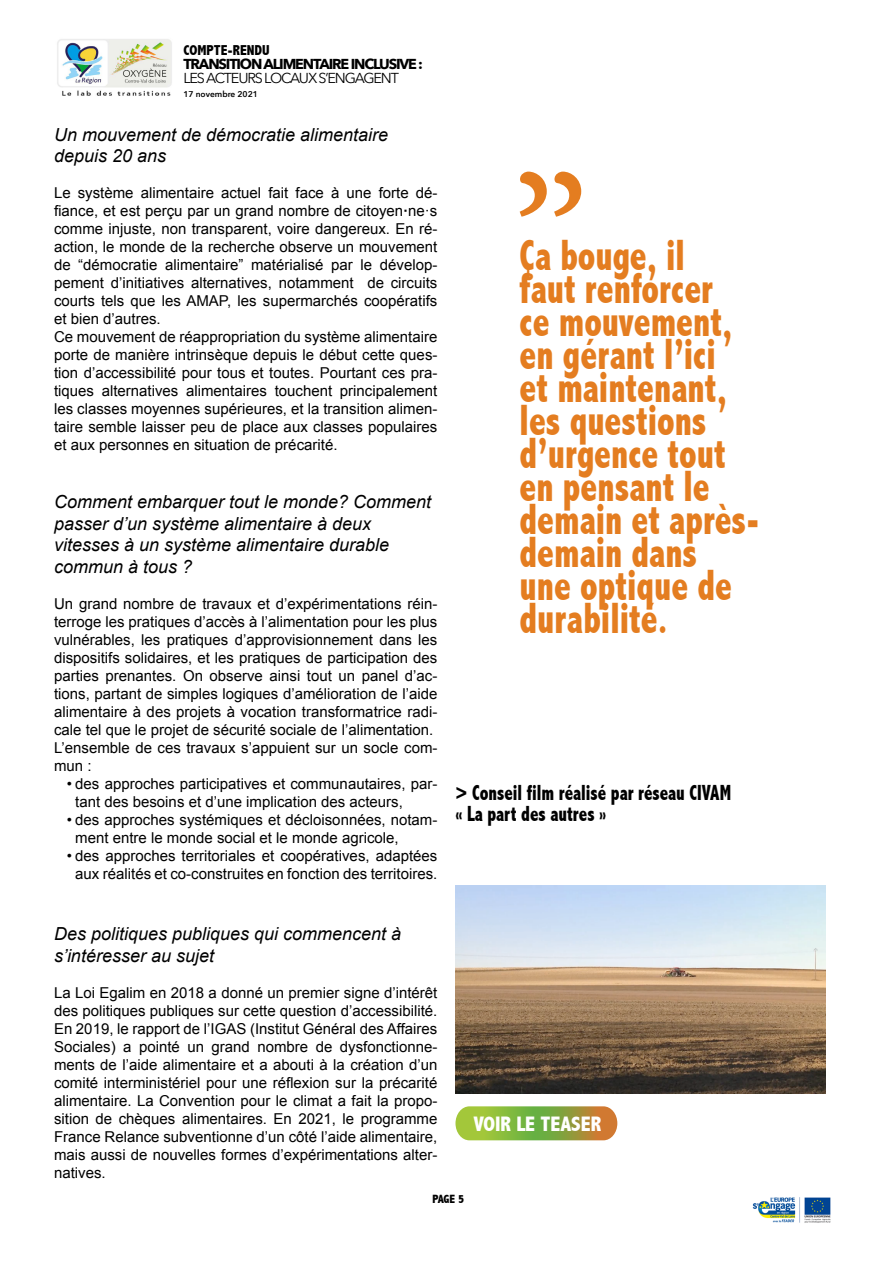
<style>
.page{position:relative;width:893px;height:1263px;background:#fff}
.page>*{position:absolute;margin:0;border:0;box-sizing:border-box;transform-origin:0 0}
.t1{font:800 condensed 43.95px/33px "Abadi";color:#e47d20;scale:.82 1}
.t2{font:800 condensed 21.9px/21px "Abadi";color:#000;scale:.82 1}
.t3{font:800 condensed 21px "Abadi";color:#fff}
.t4{font:italic 18px/21.6px "Arial";color:#000}
.t5{font:15px/18px "Arial";color:#000}
.t6{font:700 14.4px "Avenir Next";letter-spacing:-.08em;color:#000}
.t7{font:14.4px "Avenir Next";letter-spacing:-.08em;color:#000}
.t8{font:800 condensed 14.4px "Abadi";color:#000}
.t9{font:800 condensed 12px "Abadi";color:#000}
.t10{font:600 8.4px "Avenir Next";color:#000}
.s1{font-weight:700}
</style>
<div class="page">
<img style="left:752px;top:1197px;width:79px;height:26px">
<img style="left:57px;top:39px;width:115px;height:57px">
<svg style="left:520px;top:172px;width:61px;height:45px"></svg>
<img style="left:455px;top:885px;width:371px;height:208px">
<svg style="left:455px;top:1106px;width:162px;height:34px;background:#99ad44"></svg>
<p class="t8" style="left:183px;top:42px;width:88px">COMPTE-RENDU</p>
<p class="t10" style="left:183px;top:89px;width:76px">17 novembre 2021</p>
<p class="t4" style="left:54px;top:124px;width:336px">Un mouvement de démocratie alimentaire depuis 20 ans</p>
<p class="t5" style="left:54px;top:184px;width:385px">Le système alimentaire actuel fait face à une forte dé&shy;fiance, et est perçu par un grand nombre de citoyen<span class="s1">·</span>ne·s comme injuste, non transparent, voire dangereux. En ré&shy;action, le monde de la recherche observe un mouvement de “démocratie alimentaire” matérialisé par le dévelop&shy;pement d’initiatives alternatives, notamment de circuits courts tels que les AMAP, les supermarchés coopératifs et bien d’autres.<br>Ce mouvement de réappropriation du système alimentaire porte de manière intrinsèque depuis le début cette ques&shy;tion d’accessibilité pour tous et toutes. Pourtant ces pra&shy;tiques alternatives alimentaires touchent principalement les classes moyennes supérieures, et la transition alimen&shy;taire semble laisser peu de place aux classes populaires et aux personnes en situation de précarité.</p>
<p class="t6" style="left:183px;top:55px;width:241px">TRANSITION ALIMENTAIRE INCLUSIVE :</p>
<p class="t7" style="left:183px;top:69px;width:217px">LES ACTEURS LOCAUX S’ENGAGENT</p>
<p class="t4" style="left:54px;top:491px;width:379px">Comment embarquer tout le monde? Comment passer d’un système alimentaire à deux vitesses à un système alimentaire durable commun à tous ?</p>
<p class="t5" style="left:54px;top:594px;width:385px">Un grand nombre de travaux et d’expérimentations réin&shy;terroge les pratiques d’accès à l’alimentation pour les plus vulnérables, les pratiques d’approvisionnement dans les dispositifs solidaires, et les pratiques de participation des parties prenantes. On observe ainsi tout un panel d’ac&shy;tions, partant de simples logiques d’amélioration de l’aide alimentaire à des projets à vocation transformatrice radi&shy;cale tel que le projet de sécurité sociale de l’alimentation.<br>L’ensemble de ces travaux s’appuient sur un socle com&shy;mun :</p>
<p class="t5" style="left:75px;top:774px;width:364px;text-indent:-9px">• des approches participatives et communautaires, par&shy;tant des besoins et d’une implication des acteurs,</p>
<p class="t5" style="left:75px;top:810px;width:364px;text-indent:-9px">• des approches systémiques et décloisonnées, notam&shy;ment entre le monde social et le monde agricole,</p>
<p class="t5" style="left:67px;top:846px;width:372px;text-align:center">• des approches territoriales et coopératives, adaptées aux réalités et co-construites en fonction des territoires.</p>
<h1 class="t1" style="left:520px;top:241px;width:294px">Ça bouge, il<br>faut renforcer<br>ce mouvement, en gérant l’ici<br>et maintenant, les questions d’urgence tout en pensant le demain et après&shy;demain dans<br>une optique de durabilité.</h1>
<h2 class="t2" style="left:455px;top:783px;width:338px">&gt; Conseil film réalisé par réseau CIVAM « La part des autres »</h2>
<p class="t4" style="left:54px;top:923px;width:349px">Des politiques publiques qui commencent à s’intéresser au sujet</p>
<p class="t5" style="left:54px;top:983px;width:385px;text-align:justify">La Loi Egalim en 2018 a donné un premier signe d’intérêt des politiques publiques sur cette question d’accessibilité.<br>En 2019, le rapport de l’IGAS (Institut Général des Affaires Sociales) a pointé un grand nombre de dysfonctionne&shy;ments de l’aide alimentaire et a abouti à la création d’un comité interministériel pour une réflexion sur la précarité alimentaire. La Convention pour le climat a fait la propo&shy;sition de chèques alimentaires. En 2021, le programme France Relance subventionne d’un côté l’aide alimentaire, mais aussi de nouvelles formes d’expérimentations alter&shy;natives.</p>
<h3 class="t3" style="left:473px;top:1112px;width:129px">VOIR LE TEASER</h3>
<p class="t9" style="left:433px;top:1193px;width:33px">PAGE 5</p>
</div>
